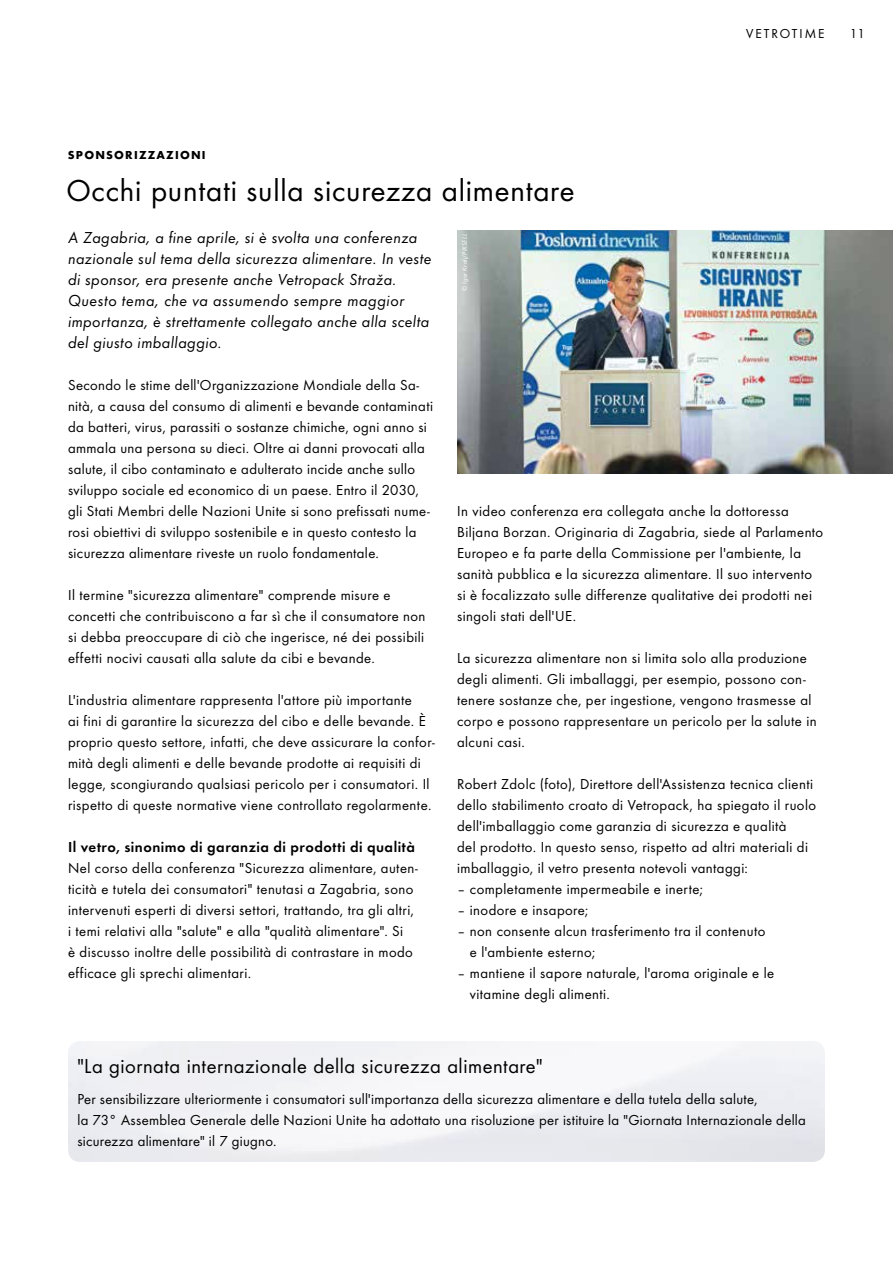
<style>
.page{position:relative;width:893px;height:1263px;background:#fff}
.page>*{position:absolute;margin:0;border:0;box-sizing:border-box;transform-origin:0 0}
.t1{font:31.5px "Futura Boo";letter-spacing:.025em;color:#000}
.t2{font:21px "Futura Boo";letter-spacing:.025em;color:#000}
.t3{font:16.5px/21px "Futura Boo Obl";letter-spacing:.02em;color:#000}
.t4{font:15px/21px "Futura Boo";letter-spacing:.03em;color:#000}
.t5{font:15px "Futura Dem";letter-spacing:.035em;color:#000}
.t6{font:13.5px "Futura Boo";letter-spacing:.15em;color:#000}
.t7{font:700 12px "Futura";letter-spacing:.1em;color:#000}
.t8{font:6.75px "Futura Boo Obl";letter-spacing:.025em;color:#fff}
</style>
<div class="page">
<img style="left:457px;top:230px;width:436px;height:244px">
<p class="t7" style="left:68px;top:147px;width:139px">SPONSORIZZAZIONI</p>
<p class="t6" style="left:746px;top:25px;width:80px">VETROTIME</p>
<p class="t6" style="left:850px;top:25px;width:17px">11</p>
<h1 class="t1" style="left:66px;top:172px;width:510px">Occhi puntati sulla sicurezza alimentare</h1>
<p class="t8" style="left:461px;top:291px;width:59px;rotate:-90deg">© Igor Kralj/PIXSELL</p>
<p class="t3" style="left:68px;top:227px;width:365px">A Zagabria, a fine aprile, si è svolta una conferenza nazionale sul tema della sicurezza alimentare. In veste di sponsor, era presente anche Vetropack Straža.<br>Questo tema, che va assumendo sempre maggior importanza, è strettamente collegato anche alla scelta del giusto imballaggio.</p>
<p class="t4" style="left:68px;top:374px;width:366px">Secondo le stime dell'Organizzazione Mondiale della Sa&shy;nità, a causa del consumo di alimenti e bevande contaminati da batteri, virus, parassiti o sostanze chimiche, ogni anno si ammala una persona su dieci. Oltre ai danni provocati alla salute, il cibo contaminato e adulterato incide anche sullo sviluppo sociale ed economico di un paese. Entro il 2030, gli Stati Membri delle Nazioni Unite si sono prefissati nume&shy;rosi obiettivi di sviluppo sostenibile e in questo contesto la sicurezza alimentare riveste un ruolo fondamentale.</p>
<p class="t4" style="left:68px;top:584px;width:359px">Il termine "sicurezza alimentare" comprende misure e concetti che contribuiscono a far sì che il consumatore non si debba preoccupare di ciò che ingerisce, né dei possibili effetti nocivi causati alla salute da cibi e bevande.</p>
<p class="t4" style="left:68px;top:689px;width:368px">L'industria alimentare rappresenta l'attore più importante<br>ai fini di garantire la sicurezza del cibo e delle bevande. È proprio questo settore, infatti, che deve assicurare la confor&shy;mità degli alimenti e delle bevande prodotte ai requisiti di legge, scongiurando qualsiasi pericolo per i consumatori. Il rispetto di queste normative viene controllato regolarmente.</p>
<p class="t5" style="left:68px;top:838px;width:348px">Il vetro, sinonimo di garanzia di prodotti di qualità</p>
<p class="t4" style="left:68px;top:857px;width:351px">Nel corso della conferenza "Sicurezza alimentare, auten&shy;ticità e tutela dei consumatori" tenutasi a Zagabria, sono intervenuti esperti di diversi settori, trattando, tra gli altri, i temi relativi alla "salute" e alla "qualità alimentare". Si<br>è discusso inoltre delle possibilità di contrastare in modo efficace gli sprechi alimentari.</p>
<p class="t4" style="left:457px;top:500px;width:368px">In video conferenza era collegata anche la dottoressa Biljana Borzan. Originaria di Zagabria, siede al Parlamento Europeo e fa parte della Commissione per l'ambiente, la sanità pubblica e la sicurezza alimentare. Il suo intervento si è focalizzato sulle differenze qualitative dei prodotti nei singoli stati dell'UE.</p>
<p class="t4" style="left:457px;top:647px;width:361px">La sicurezza alimentare non si limita solo alla produzione degli alimenti. Gli imballaggi, per esempio, possono con&shy;tenere sostanze che, per ingestione, vengono trasmesse al corpo e possono rappresentare un pericolo per la salute in alcuni casi.</p>
<p class="t4" style="left:457px;top:773px;width:360px">Robert Zdolc (foto), Direttore dell'Assistenza tecnica clienti dello stabilimento croato di Vetropack, ha spiegato il ruolo dell'imballaggio come garanzia di sicurezza e qualità<br>del prodotto. In questo senso, rispetto ad altri materiali di imballaggio, il vetro presenta notevoli vantaggi:</p>
<p class="t4" style="left:457px;top:878px;width:247px">– completamente impermeabile e inerte;</p>
<p class="t4" style="left:457px;top:899px;width:133px">– inodore e insapore;</p>
<p class="t4" style="left:470px;top:920px;width:297px;text-indent:-13px">– non consente alcun trasferimento tra il contenuto e l'ambiente esterno;</p>
<p class="t4" style="left:470px;top:962px;width:306px;text-indent:-13px">– mantiene il sapore naturale, l'aroma originale e le vitamine degli alimenti.</p>
<h2 class="t2" style="left:77px;top:1053px;width:467px">"La giornata internazionale della sicurezza alimentare"</h2>
<p class="t4" style="left:77px;top:1089px;width:730px">Per sensibilizzare ulteriormente i consumatori sull'importanza della sicurezza alimentare e della tutela della salute,<br>la 73° Assemblea Generale delle Nazioni Unite ha adottato una risoluzione per istituire la "Giornata Internazionale della sicurezza alimentare" il 7 giugno.</p>
</div>
